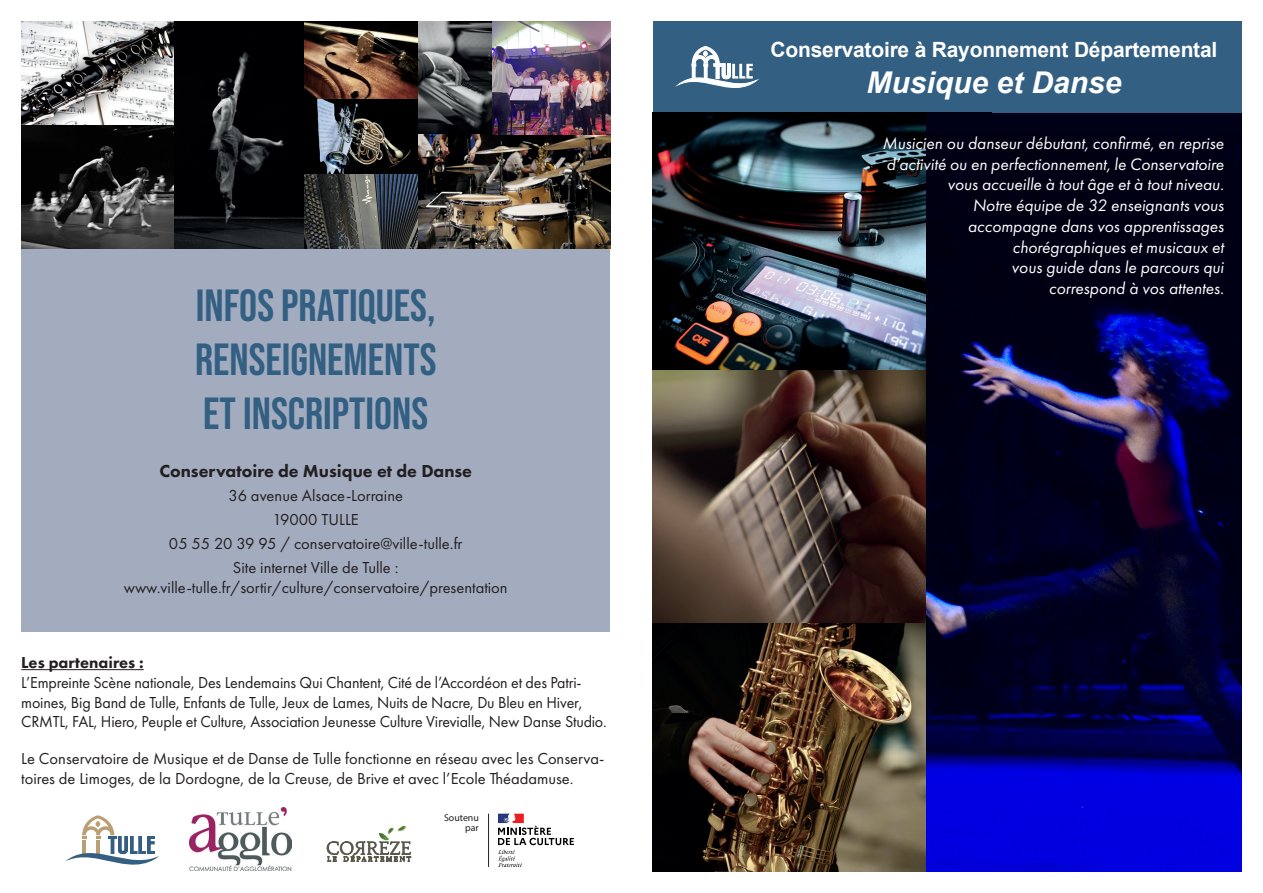
<style>
.page{position:relative;width:1263px;height:893px;background:#fff}
.page>*{position:absolute;margin:0;border:0;box-sizing:border-box;transform-origin:0 0}
.t1{font:45px "Bebas Neue";color:#325f82}
.t2{font:italic 700 30px "Arial";color:#fff}
.t3{font:700 21px "Arial";letter-spacing:-.01em;color:#fff}
.t4{font:800 18px "Futura PT";color:#231f20}
.t5{font:italic 17.25px/20.7px "Futura PT";color:#fff;text-align:right}
.t6{font:16.5px/19.8px "Futura PT";color:#231f20}
.t7{font:800 16.5px "Futura PT";color:#231f20}
.t8{font:9.9px/10.5px "Myriad Pro";color:#231f20;text-align:right}
</style>
<div class="page">
<hr style="left:21px;top:669px;width:123px;height:1px;background:#231f20">
<div style="left:21px;top:249px;width:589px;height:382px;background:#a3acbf"></div>
<img style="left:190px;top:808px;width:101px;height:62px">
<svg style="left:327px;top:825px;width:84px;height:37px"></svg>
<svg style="left:498px;top:814px;width:76px;height:53px"></svg>
<hr style="left:488px;top:814px;width:1px;height:53px;background:#231f20">
<svg style="left:66px;top:815px;width:93px;height:50px"></svg>
<div style="left:653px;top:21px;width:589px;height:92px;background:#325f82"></div>
<svg style="left:678px;top:46px;width:79px;height:42px"></svg>
<img style="left:21px;top:21px;width:283px;height:228px">
<img style="left:304px;top:98px;width:114px;height:76px">
<img style="left:304px;top:174px;width:114px;height:75px">
<img style="left:304px;top:21px;width:114px;height:77px">
<img style="left:418px;top:21px;width:74px;height:113px">
<img style="left:418px;top:134px;width:192px;height:115px">
<img style="left:492px;top:21px;width:118px;height:113px">
<img style="left:653px;top:370px;width:273px;height:254px">
<img style="left:653px;top:624px;width:273px;height:247px">
<img style="left:653px;top:113px;width:273px;height:257px">
<div style="left:926px;top:113px;width:316px;height:759px;background:#000116"></div>
<img style="left:926px;top:134px;width:316px;height:738px">
<p class="t1" style="left:196px;top:280px;width:241px">INFOS PRATIQUES,</p>
<p class="t1" style="left:195px;top:334px;width:243px">RENSEIGNEMENTS</p>
<p class="t1" style="left:203px;top:388px;width:226px">ET INSCRIPTIONS</p>
<p class="t4" style="left:159px;top:459px;width:314px">Conservatoire de Musique et de Danse</p>
<p class="t6" style="left:228px;top:485px;width:176px">36 avenue Alsace-Lorraine</p>
<p class="t6" style="left:273px;top:509px;width:88px">19000 TULLE</p>
<p class="t6" style="left:169px;top:533px;width:295px">05 55 20 39 95 / conservatoire@ville-tulle.fr</p>
<p class="t6" style="left:233px;top:557px;width:167px">Site internet Ville de Tulle :</p>
<p class="t6" style="left:124px;top:577px;width:385px">www.ville-tulle.fr/sortir/culture/conservatoire/presentation</p>
<p class="t7" style="left:21px;top:652px;width:124px">Les partenaires :</p>
<p class="t6" style="left:21px;top:672px;width:587px">L’Empreinte Scène nationale, Des Lendemains Qui Chantent, Cité de l’Accordéon et des Patri&shy;moines, Big Band de Tulle, Enfants de Tulle, Jeux de Lames, Nuits de Nacre, Du Bleu en Hiver,<br>CRMTL, FAL, Hiero, Peuple et Culture, Association Jeunesse Culture Virevialle, New Danse Studio.</p>
<p class="t6" style="left:21px;top:749px;width:584px">Le Conservatoire de Musique et de Danse de Tulle fonctionne en réseau avec les Conserva&shy;toires de Limoges, de la Dordogne, de la Creuse, de Brive et avec l’Ecole Théadamuse.</p>
<p class="t8" style="left:444px;top:812px;width:36px">Soutenu par</p>
<p class="t3" style="left:771px;top:34px;width:448px">Conservatoire à Rayonnement Départemental</p>
<p class="t2" style="left:866px;top:62px;width:257px">Musique et Danse</p>
<p class="t5" style="left:882px;top:133px;width:343px">Musicien ou danseur débutant, confirmé, en reprise d’activité ou en perfectionnement, le Conservatoire vous accueille à tout âge et à tout niveau.<br>Notre équipe de 32 enseignants vous accompagne dans vos apprentissages chorégraphiques et musicaux et<br>vous guide dans le parcours qui<br>correspond à vos attentes.</p>
</div>
